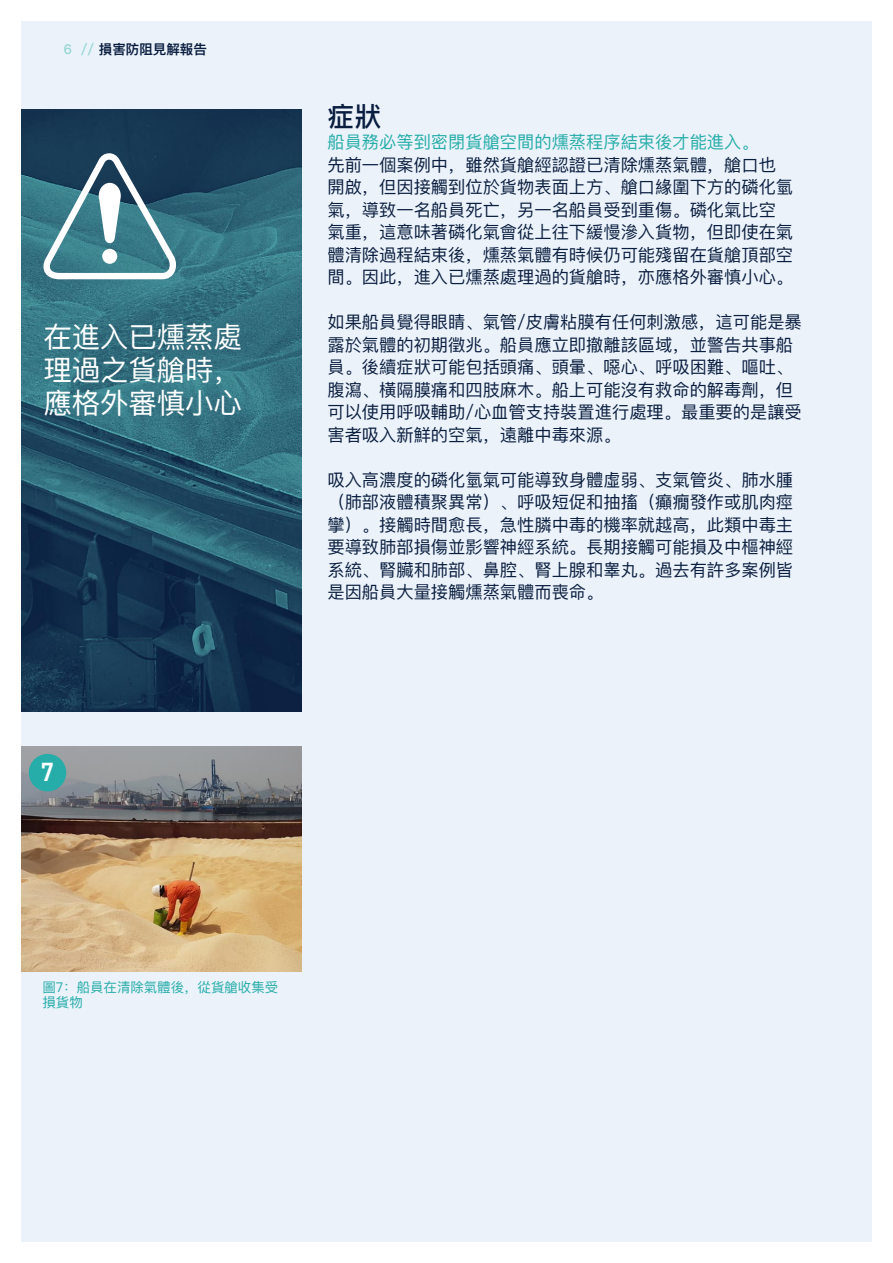
<style>
.page{position:relative;width:893px;height:1263px;background:#fff}
.page>*{position:absolute;margin:0;border:0;box-sizing:border-box;transform-origin:0 0}
.t1{font:28.5px/33px "Ping Fang SC";letter-spacing:-.005em;color:#fff;text-align:justify}
.t2{font:500 27px "Ping Fang SC";color:#0a1e3f}
.t3{font:600 26.4px "DIN2014";color:#fff}
.t4{font:17.25px/22.5px "Ping Fang SC";color:#0a1e3f}
.t5{font:13.5px/15px "Ping Fang SC";letter-spacing:-.005em;color:#26ada9}
.t6{font:600 13.5px "Ping Fang SC";color:#0a1e3f}
.s1{font-weight:500;color:#92d6d4}
.s2{color:#26ada9}
</style>
<div class="page">
<div style="left:21px;top:21px;width:851px;height:1221px;background:#ebf2fa"></div>
<img style="left:21px;top:110px;width:281px;height:602px">
<svg style="left:42px;top:153px;width:135px;height:129px;background:#588492"></svg>
<img style="left:21px;top:746px;width:281px;height:225px">
<div style="left:29px;top:754px;width:37px;height:37px;background:#26ada9;border-radius:50%"></div>
<p class="t6" style="left:64px;top:44px;width:145px"><span class="s1">6 //</span> 損害防阻見解報告</p>
<p class="t1" style="left:43px;top:324px;width:200px">在進入已燻蒸處理過之貨艙時，應格外審慎小心</p>
<p class="t3" style="left:41px;top:757px;width:15px">7</p>
<p class="t2" style="left:327px;top:105px;width:55px">症狀</p>
<p class="t4" style="left:327px;top:133px;width:467px"><span class="s2">船員務必等到密閉貨艙空間的燻蒸程序結束後才能進入。<br></span>先前一個案例中，雖然貨艙經認證已清除燻蒸氣體，艙口也開啟，但因接觸到位於貨物表面上方、艙口緣圍下方的磷化氫氣，導致一名船員死亡，另一名船員受到重傷。磷化氣比空氣重，這意味著磷化氣會從上往下緩慢滲入貨物，但即使在氣體清除過程結束後，燻蒸氣體有時候仍可能殘留在貨艙頂部空間。因此，進入已燻蒸處理過的貨艙時，亦應格外審慎小心。</p>
<p class="t4" style="left:327px;top:313px;width:476px">如果船員覺得眼睛、氣管/皮膚粘膜有任何刺激感，這可能是暴露於氣體的初期徵兆。船員應立即撤離該區域，並警告共事船員。後續症狀可能包括頭痛、頭暈、噁心、呼吸困難、嘔吐、腹瀉、橫隔膜痛和四肢麻木。船上可能沒有救命的解毒劑，但可以使用呼吸輔助/心血管支持裝置進行處理。最重要的是讓受害者吸入新鮮的空氣，遠離中毒來源。</p>
<p class="t4" style="left:327px;top:470px;width:467px;text-align:justify">吸入高濃度的磷化氫氣可能導致身體虛弱、支氣管炎、肺水腫（肺部液體積聚異常）、呼吸短促和抽搐（癲癇發作或肌肉痙攣）。接觸時間愈長，急性膦中毒的機率就越高，此類中毒主要導致肺部損傷並影響神經系統。長期接觸可能損及中樞神經系統、腎臟和肺部、鼻腔、腎上腺和睾丸。過去有許多案例皆是因船員大量接觸燻蒸氣體而喪命。</p>
<p class="t5" style="left:43px;top:982px;width:237px">圖7：船員在清除氣體後，從貨艙收集受損貨物</p>
</div>
